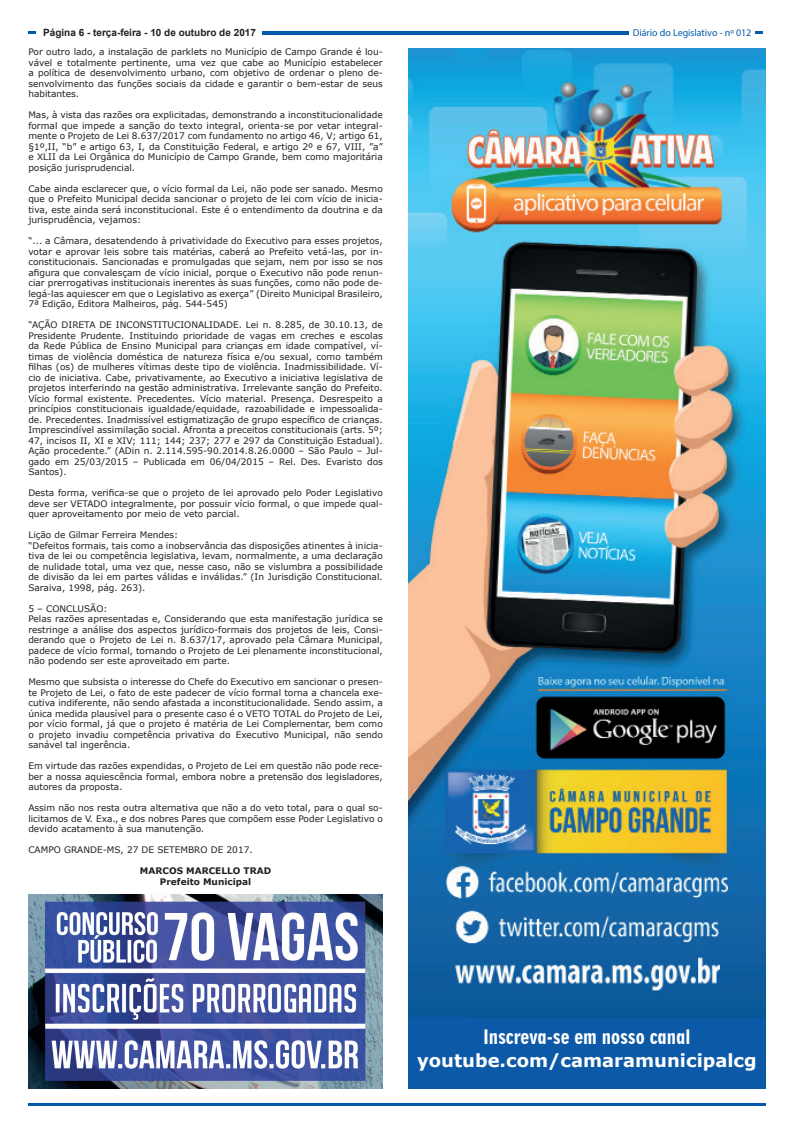
<style>
.page{position:relative;width:794px;height:1134px;background:#fff}
.page>*{position:absolute;margin:0;border:0;box-sizing:border-box;transform-origin:0 0}
.t1{font:19px "Geometric 706 BT Black Condensed B";color:#fff}
.t2{font:700 18px "Verdana";color:#fff}
.t3{font:700 10px "Arial";color:#231f20}
.t4{font:10px "Myriad Pro";color:#015aaa}
.t5{font:9px/10.5px "Verdana";color:#231f20;text-align:justify}
.t6{font:700 9px/10.5px "Verdana";color:#231f20;text-align:center}
</style>
<div class="page">
<svg style="left:28px;top:31px;width:8px;height:3px"></svg>
<hr style="left:262px;top:31px;width:366px;height:3px;background:#015aaa">
<hr style="left:28px;top:1103px;width:737px;height:3px;background:#015aaa">
<svg style="left:755px;top:31px;width:8px;height:3px"></svg>
<img style="left:28px;top:894px;width:355px;height:195px">
<div style="left:466px;top:1011px;width:299px;height:78px;background:#0c5aa7"></div>
<img style="left:408px;top:48px;width:357px;height:969px">
<div style="left:408px;top:1017px;width:61px;height:72px;background:#0c5aa7"></div>
<p class="t3" style="left:43px;top:25px;width:214px">Página 6 - terça-feira - 10 de outubro de 2017</p>
<p class="t4" style="left:633px;top:26px;width:120px">Diário do Legislativo - nº 012</p>
<p class="t5" style="left:28px;top:46px;width:356px">Por outro lado, a instalação de parklets no Município de Campo Grande é lou&shy;vável e totalmente pertinente, uma vez que cabe ao Município estabelecer a política de desenvolvimento urbano, com objetivo de ordenar o pleno de&shy;senvolvimento das funções sociais da cidade e garantir o bem-estar de seus habitantes.</p>
<p class="t5" style="left:28px;top:109px;width:356px">Mas, à vista das razões ora explicitadas, demonstrando a inconstitucionalidade formal que impede a sanção do texto integral, orienta-se por vetar integral&shy;mente o Projeto de Lei 8.637/2017 com fundamento no artigo 46, V; artigo 61, §1º,II, “b” e artigo 63, I, da Constituição Federal, e artigo 2º e 67, VIII, ”a” e XLII da Lei Orgânica do Município de Campo Grande, bem como majoritária posição jurisprudencial.</p>
<p class="t5" style="left:28px;top:183px;width:356px">Cabe ainda esclarecer que, o vício formal da Lei, não pode ser sanado. Mesmo que o Prefeito Municipal decida sancionar o projeto de lei com vício de inicia&shy;tiva, este ainda será inconstitucional. Este é o entendimento da doutrina e da jurisprudência, vejamos:</p>
<p class="t5" style="left:28px;top:235px;width:356px">“... a Câmara, desatendendo à privatividade do Executivo para esses projetos, votar e aprovar leis sobre tais matérias, caberá ao Prefeito vetá-las, por in&shy;constitucionais. Sancionadas e promulgadas que sejam, nem por isso se nos afigura que convalesçam de vício inicial, porque o Executivo não pode renun&shy;ciar prerrogativas institucionais inerentes às suas funções, como não pode de&shy;legá-las aquiescer em que o Legislativo as exerça” (Direito Municipal Brasileiro, 7ª Edição, Editora Malheiros, pág. 544-545)</p>
<p class="t5" style="left:28px;top:319px;width:356px">“AÇÃO DIRETA DE INCONSTITUCIONALIDADE. Lei n. 8.285, de 30.10.13, de Presidente Prudente. Instituindo prioridade de vagas em creches e escolas da Rede Pública de Ensino Municipal para crianças em idade compatível, ví&shy;timas de violência doméstica de natureza física e/ou sexual, como também filhas (os) de mulheres vítimas deste tipo de violência. Inadmissibilidade. Ví&shy;cio de iniciativa. Cabe, privativamente, ao Executivo a iniciativa legislativa de projetos interferindo na gestão administrativa. Irrelevante sanção do Prefeito.<br>Vício formal existente. Precedentes. Vício material. Presença. Desrespeito a princípios constitucionais igualdade/equidade, razoabilidade e impessoalida&shy;de. Precedentes. Inadmissível estigmatização de grupo específico de crianças.<br>Imprescindível assimilação social. Afronta a preceitos constitucionais (arts. 5º; 47, incisos II, XI e XIV; 111; 144; 237; 277 e 297 da Constituição Estadual).<br>Ação procedente.” (ADin n. 2.114.595-90.2014.8.26.0000 – São Paulo – Jul&shy;gado em 25/03/2015 – Publicada em 06/04/2015 – Rel. Des. Evaristo dos Santos).</p>
<p class="t5" style="left:28px;top:488px;width:356px">Desta forma, verifica-se que o projeto de lei aprovado pelo Poder Legislativo deve ser VETADO integralmente, por possuir vício formal, o que impede qual&shy;quer aproveitamento por meio de veto parcial.</p>
<p class="t5" style="left:28px;top:530px;width:356px;text-align:left">Lição de Gilmar Ferreira Mendes:<br>“Defeitos formais, tais como a inobservância das disposições atinentes à inicia&shy;tiva de lei ou competência legislativa, levam, normalmente, a uma declaração de nulidade total, uma vez que, nesse caso, não se vislumbra a possibilidade de divisão da lei em partes válidas e inválidas.” (In Jurisdição Constitucional.<br>Saraiva, 1998, pág. 263).</p>
<p class="t5" style="left:28px;top:603px;width:356px;text-align:left">5 – CONCLUSÃO:<br>Pelas razões apresentadas e, Considerando que esta manifestação jurídica se restringe a análise dos aspectos jurídico-formais dos projetos de leis, Consi&shy;derando que o Projeto de Lei n. 8.637/17, aprovado pela Câmara Municipal, padece de vício formal, tornando o Projeto de Lei plenamente inconstitucional, não podendo ser este aproveitado em parte.</p>
<p class="t5" style="left:28px;top:677px;width:356px">Mesmo que subsista o interesse do Chefe do Executivo em sancionar o presen&shy;te Projeto de Lei, o fato de este padecer de vício formal torna a chancela exe&shy;cutiva indiferente, não sendo afastada a inconstitucionalidade. Sendo assim, a única medida plausível para o presente caso é o VETO TOTAL do Projeto de Lei, por vício formal, já que o projeto é matéria de Lei Complementar, bem como o projeto invadiu competência privativa do Executivo Municipal, não sendo sanável tal ingerência.</p>
<p class="t5" style="left:28px;top:761px;width:356px">Em virtude das razões expendidas, o Projeto de Lei em questão não pode rece&shy;ber a nossa aquiescência formal, embora nobre a pretensão dos legisladores, autores da proposta.</p>
<p class="t5" style="left:28px;top:803px;width:356px">Assim não nos resta outra alternativa que não a do veto total, para o qual so&shy;licitamos de V. Exa., e dos nobres Pares que compõem esse Poder Legislativo o devido acatamento à sua manutenção.</p>
<p class="t5" style="left:28px;top:845px;width:226px">CAMPO GRANDE-MS, 27 DE SETEMBRO DE 2017.</p>
<p class="t6" style="left:140px;top:865px;width:133px">MARCOS MARCELLO TRAD<br>Prefeito Municipal</p>
<h1 class="t1" style="left:483px;top:1025px;width:208px">Inscreva-se em nosso canal</h1>
<h2 class="t2" style="left:417px;top:1048px;width:341px">youtube.com/camaramunicipalcg</h2>
</div>
